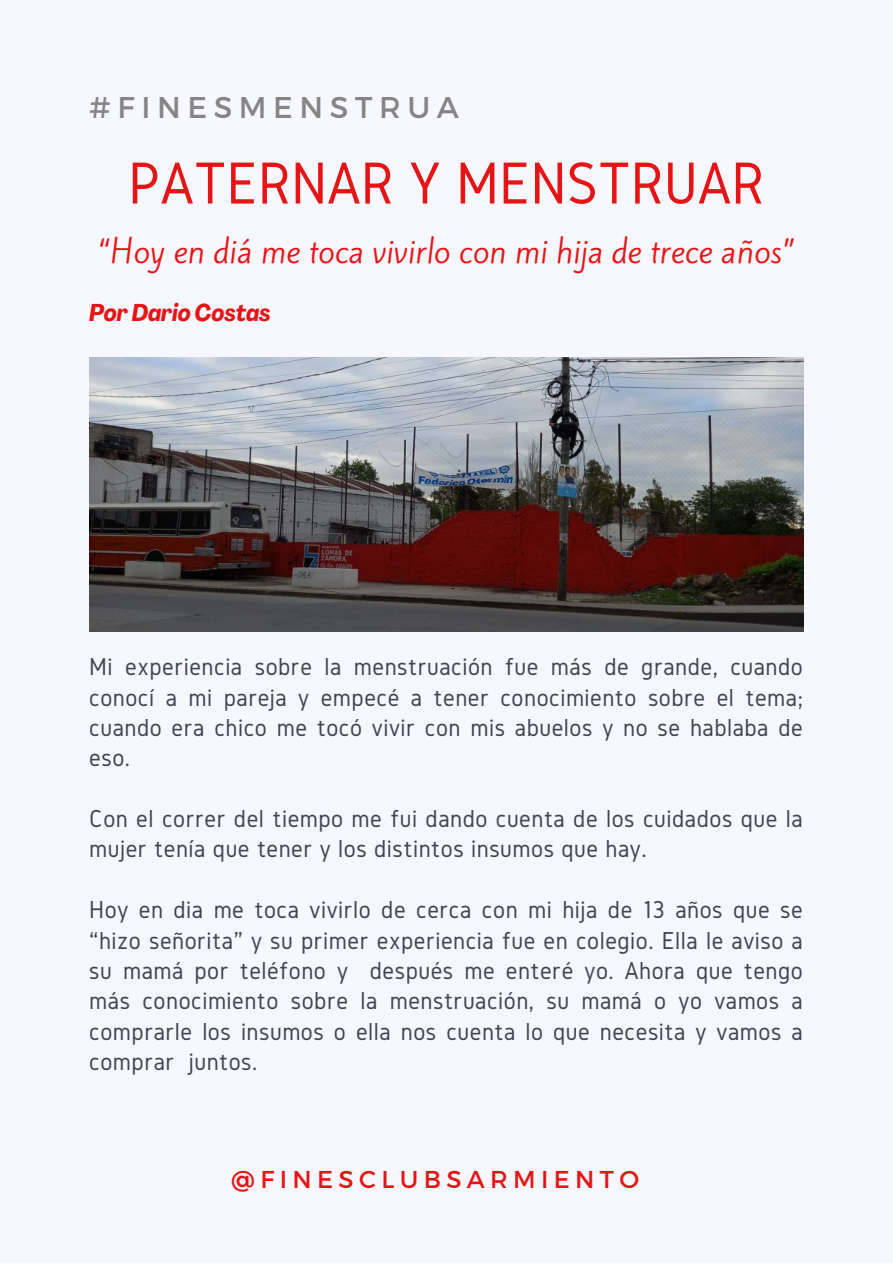
<style>
.page{position:relative;width:893px;height:1264px;background:#fff}
.page>*{position:absolute;margin:0;border:0;box-sizing:border-box;transform-origin:0 0}
.t1{font:61.5px "Gidole";color:#e61515}
.t2{font:30.15px "Kite One";color:#e61515}
.t3{font:30px "Montserrat";letter-spacing:.22em;color:#858585}
.t4{font:25.5px/30.3px "Gidole";letter-spacing:.02em;color:#3f4652;text-align:justify}
.t5{font:24.3px "Montserrat";letter-spacing:.22em;color:#e61515}
.t6{font:italic 700 condensed 24px "Agrandir";color:#e61515}
</style>
<div class="page">
<div style="left:0;top:0;width:892px;height:1262px;background:#f7f7ff"></div>
<img style="left:89px;top:357px;width:714px;height:274px">
<p class="t3" style="left:89px;top:88px;width:371px">#FINESMENSTRUA</p>
<p class="t1" style="left:128px;top:149px;width:637px">PATERNAR Y MENSTRUAR</p>
<p class="t2" style="left:99px;top:230px;width:696px">“Hoy en diá me toca vivirlo con mi hija de trece años”</p>
<p class="t6" style="left:89px;top:303px;width:183px">Por Dario Costas</p>
<p class="t4" style="left:89px;top:651px;width:715px">Mi experiencia sobre la menstruación fue más de grande, cuando conocí a mi pareja y empecé a tener conocimiento sobre el tema; cuando era chico me tocó vivir con mis abuelos y no se hablaba de eso.</p>
<p class="t4" style="left:89px;top:803px;width:715px">Con el correr del tiempo me fui dando cuenta de los cuidados que la mujer tenía que tener y los distintos insumos que hay.</p>
<p class="t4" style="left:89px;top:894px;width:715px">Hoy en dia me toca vivirlo de cerca con mi hija de 13 años que se “hizo señorita” y su primer experiencia fue en colegio. Ella le aviso a su mamá por teléfono y después me enteré yo. Ahora que tengo más conocimiento sobre la menstruación, su mamá o yo vamos a comprarle los insumos o ella nos cuenta lo que necesita y vamos a comprar juntos.</p>
<p class="t5" style="left:231px;top:1163px;width:409px">@FINESCLUBSARMIENTO</p>
</div>
